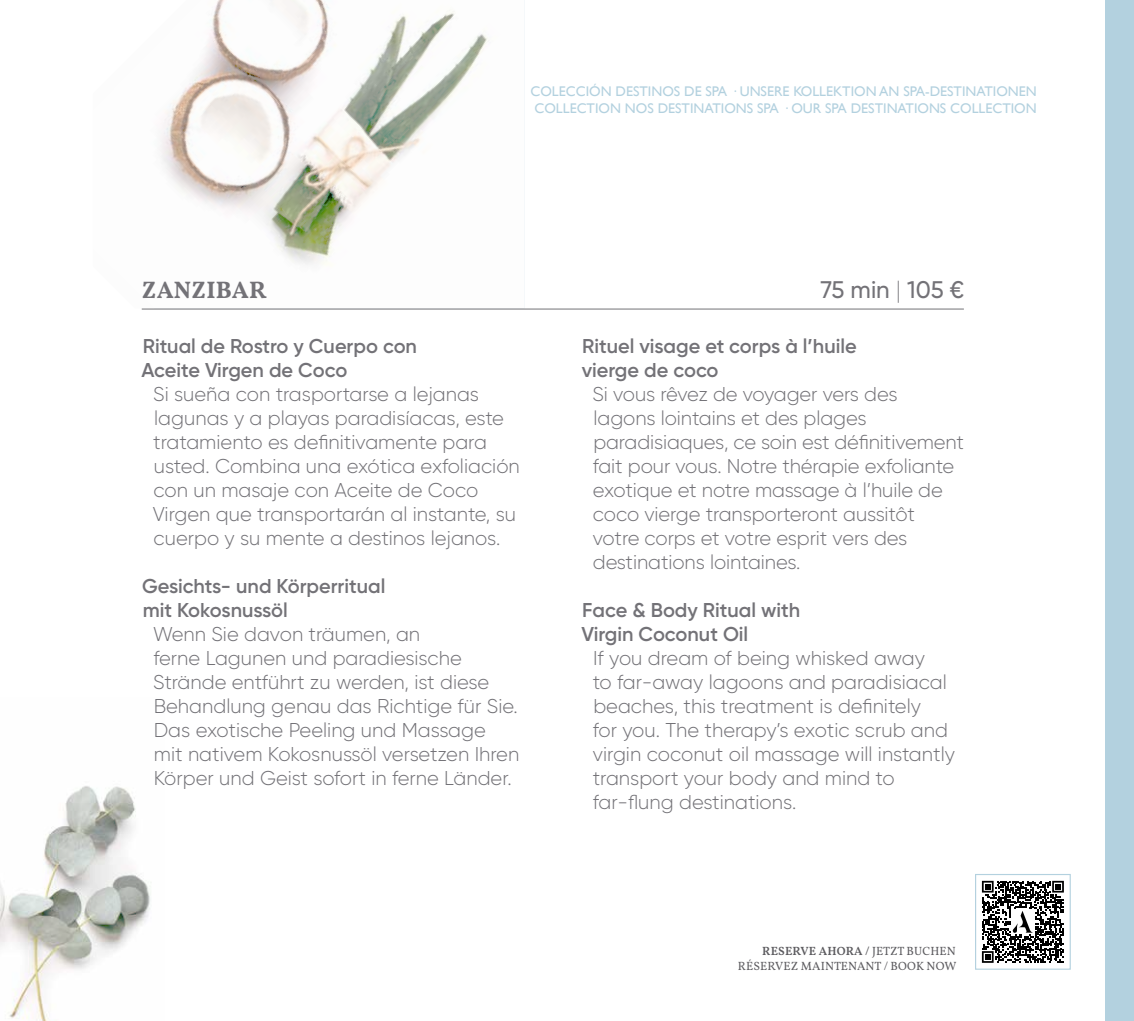
<style>
.page{position:relative;width:1134px;height:1021px;background:#fff}
.page>*{position:absolute;margin:0;border:0;box-sizing:border-box;transform-origin:0 0}
.t1{font:500 24px "Gilroy";color:#737277}
.t2{font:700 24px "Vollkorn";letter-spacing:.01em;color:#737277}
.t3{font:300 20px/24px "Gilroy";color:#737277}
.t4{font:600 20px/24px "Gilroy";color:#737277}
.t5{font:14px/16.8px "Gill Sans";color:#b3d1df}
.t6{font:12px/14.4px "Vollkorn";letter-spacing:.01em;color:#5c5b5f;text-align:right}
.s1{font-weight:200}
.s2{font-weight:600}
</style>
<div class="page">
<div style="left:1106px;top:0;width:28px;height:1020px;background:#b3d1df"></div>
<svg style="left:0;top:786px;width:151px;height:234px"></svg>
<svg style="left:160px;top:0;width:328px;height:265px"></svg>
<hr style="left:142px;top:308px;width:822px;height:1px;background:#737277">
<div style="left:975px;top:873px;width:96px;height:96px;background:#fff;border:1px solid #b3d1df"></div>
<svg style="left:982px;top:880px;width:82px;height:82px"></svg>
<p class="t5" style="left:530px;top:83px;width:508px">COLECCIÓN DESTINOS DE SPA · UNSERE KOLLEKTION AN SPA-DESTINATIONEN<br>COLLECTION NOS DESTINATIONS SPA · OUR SPA DESTINATIONS COLLECTION</p>
<p class="t2" style="left:142px;top:272px;width:126px">ZANZIBAR</p>
<p class="t1" style="left:820px;top:275px;width:145px">75 min <span class="s1">|</span> 105 €</p>
<p class="t4" style="left:141px;top:334px;width:277px">Ritual de Rostro y Cuerpo con<br>Aceite Virgen de Coco</p>
<p class="t3" style="left:153px;top:382px;width:368px">Si sueña con trasportarse a lejanas lagunas y a playas paradisíacas, este tratamiento es definitivamente para usted. Combina una exótica exfoliación con un masaje con Aceite de Coco Virgen que transportarán al instante, su cuerpo y su mente a destinos lejanos.</p>
<p class="t4" style="left:142px;top:574px;width:245px">Gesichts- und Körperritual mit Kokosnussöl</p>
<p class="t3" style="left:153px;top:622px;width:368px">Wenn Sie davon träumen, an<br>ferne Lagunen und paradiesische Strände entführt zu werden, ist diese Behandlung genau das Richtige für Sie.<br>Das exotische Peeling und Massage<br>mit nativem Kokosnussöl versetzen Ihren Körper und Geist sofort in ferne Länder.</p>
<p class="t4" style="left:582px;top:334px;width:276px">Rituel visage et corps à l’huile vierge de coco</p>
<p class="t3" style="left:593px;top:382px;width:373px">Si vous rêvez de voyager vers des lagons lointains et des plages paradisiaques, ce soin est définitivement fait pour vous. Notre thérapie exfoliante exotique et notre massage à l’huile de coco vierge transporteront aussitôt votre corps et votre esprit vers des destinations lointaines.</p>
<p class="t4" style="left:581px;top:598px;width:220px">Face &amp; Body Ritual with<br>Virgin Coconut Oil</p>
<p class="t3" style="left:593px;top:646px;width:364px">If you dream of being whisked away<br>to far-away lagoons and paradisiacal beaches, this treatment is definitely<br>for you. The therapy’s exotic scrub and virgin coconut oil massage will instantly transport your body and mind to far-flung destinations.</p>
<p class="t6" style="left:738px;top:943px;width:220px"><span class="s2">RESERVE AHORA /</span> JETZT BUCHEN<br>RÉSERVEZ MAINTENANT / BOOK NOW</p>
</div>
